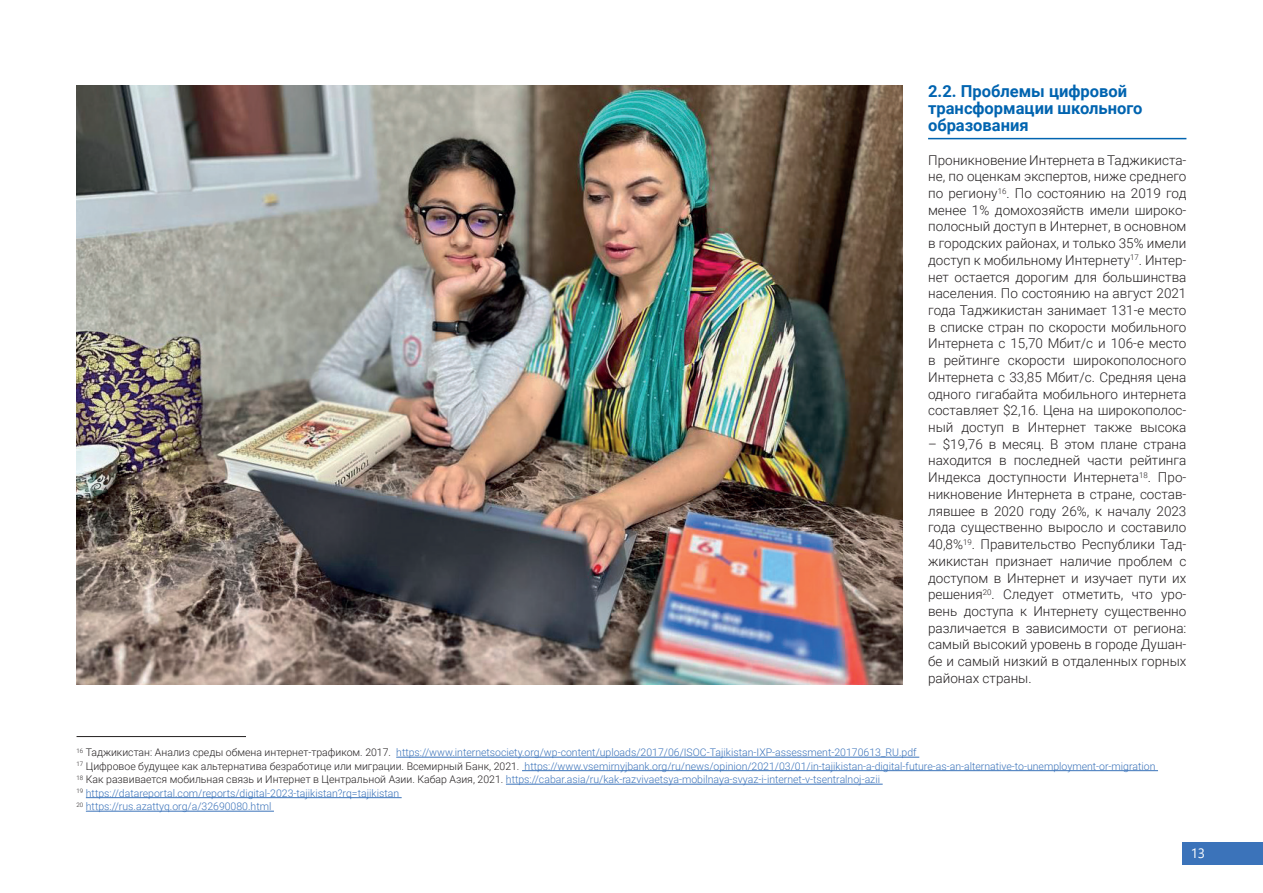
<style>
.page{position:relative;width:1263px;height:893px;background:#fff}
.page>*{position:absolute;margin:0;border:0;box-sizing:border-box;transform-origin:0 0}
.t1{font:700 16.5px/16.6px "Roboto";color:#0164b0}
.t2{font:300 13.5px/16.6px "Roboto";color:#231f20;text-align:justify}
.t3{font:13.5px "Segoe UI";color:#fff}
.t4{font:300 10.5px/13.5px "Roboto";color:#3b73ba}
.s1{color:#231f20}
</style>
<div class="page">
<div style="left:1183px;top:842px;width:80px;height:22px;background:#3b73ba"></div>
<img style="left:77px;top:85px;width:825px;height:600px">
<hr style="left:928px;top:138px;width:258px;height:1px;background:#0164b0">
<hr style="left:396px;top:757px;width:523px;height:1px;background:#3b73ba">
<hr style="left:522px;top:770px;width:636px;height:1px;background:#3b73ba">
<hr style="left:506px;top:784px;width:377px;height:1px;background:#3b73ba">
<hr style="left:86px;top:797px;width:316px;height:1px;background:#3b73ba">
<hr style="left:86px;top:811px;width:188px;height:1px;background:#3b73ba">
<hr style="left:77px;top:736px;width:169px;height:1px;background:#231f20">
<p class="t1" style="left:928px;top:83px;width:216px">2.2. Проблемы цифровой трансформации школьного образования</p>
<p class="t2" style="left:928px;top:151px;width:260px">Проникновение Интернета в Таджикиста&shy;не, по оценкам экспертов, ниже среднего по региону<sup>16</sup>. По состоянию на 2019 год менее 1% домохозяйств имели широко&shy;полосный доступ в Интернет, в основном в городских районах, и только 35% имели доступ к мобильному Интернету<sup>17</sup>. Интер&shy;нет остается дорогим для большинства населения. По состоянию на август 2021 года Таджикистан занимает 131-е место в списке стран по скорости мобильного Интернета с 15,70 Мбит/с и 106-е место в рейтинге скорости широкополосного Интернета с 33,85 Мбит/с. Средняя цена одного гигабайта мобильного интернета составляет $2,16. Цена на широкополос&shy;ный доступ в Интернет также высока</p>
<p class="t2" style="left:928px;top:435px;width:260px">– $19,76 в месяц. В этом плане страна находится в последней части рейтинга Индекса доступности Интернета<sup>18</sup>. Про&shy;никновение Интернета в стране, состав&shy;лявшее в 2020 году 26%, к началу 2023 года существенно выросло и составило 40,8%<sup>19</sup>. Правительство Республики Тад&shy;жикистан признает наличие проблем с доступом в Интернет и изучает пути их решения<sup>20</sup>. Следует отметить, что уро&shy;вень доступа к Интернету существенно различается в зависимости от региона: самый высокий уровень в городе Душан&shy;бе и самый низкий в отдаленных горных районах страны.</p>
<p class="t4" style="left:77px;top:745px;width:1080px"><sup>16</sup> <span class="s1">Таджикистан: Анализ среды обмена интернет-трафиком. 2017.</span> https://www.internetsociety.org/wp-content/uploads/2017/06/ISOC-Tajikistan-IXP-assessment-20170613_RU.pdf<br><sup>17</sup> <span class="s1">Цифровое будущее как альтернатива безработице или миграции. Всемирный Банк, 2021.</span> https://www.vsemirnyjbank.org/ru/news/opinion/2021/03/01/in-tajikistan-a-digital-future-as-an-alternative-to-unemployment-or-migration <sup>18</sup> <span class="s1">Как развивается мобильная связь и Интернет в Центральной Азии. Кабар Азия, 2021.</span> https://cabar.asia/ru/kak-razvivaetsya-mobilnaya-svyaz-i-internet-v-tsentralnoj-azii<br><sup>19</sup> https://datareportal.com/reports/digital-2023-tajikistan?rq=tajikistan<br><sup>20</sup> https://rus.azattyq.org/a/32690080.html</p>
<p class="t3" style="left:1191px;top:840px;width:16px">13</p>
</div>
